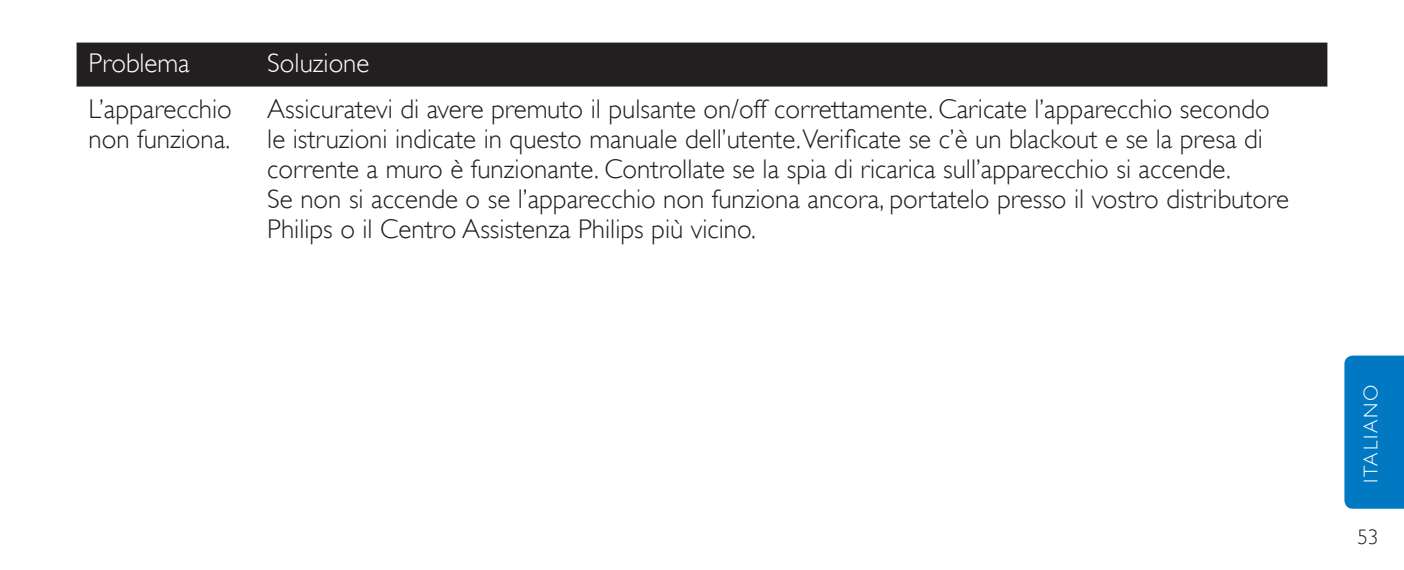
<style>
.page{position:relative;width:1404px;height:570px;background:#fff}
.page>*{position:absolute;margin:0;border:0;box-sizing:border-box;transform-origin:0 0}
.t1{font:27px/30px "Gill Sans Alt One WGL Light";color:#231f20}
.t2{font:27px "Gill Sans Alt One WGL Light";color:#fff}
.t3{font:21px "Gill Sans Alt One WGL Light";color:#231f20}
.t4{font:19.8px "Gill Sans Alt One WGL Light";color:#fff}
</style>
<div class="page">
<div style="left:77px;top:43px;width:1250px;height:44px;background:#231f20"></div>
<div style="left:1344px;top:355px;width:59px;height:154px;background:#0079c2"></div>
<p class="t2" style="left:89px;top:45px;width:103px">Problema</p>
<p class="t2" style="left:267px;top:45px;width:104px">Soluzione</p>
<p class="t1" style="left:89px;top:94px;width:145px">L’apparecchio non funziona.</p>
<p class="t1" style="left:267px;top:94px;width:1023px">Assicuratevi di avere premuto il pulsante on/off correttamente. Caricate l’apparecchio secondo le istruzioni indicate in questo manuale dell’utente.Verificate se c’è un blackout e se la presa di corrente a muro è funzionante. Controllate se la spia di ricarica sull’apparecchio si accende.<br>Se non si accende o se l’apparecchio non funziona ancora, portatelo presso il vostro distributore Philips o il Centro Assistenza Philips più vicino.</p>
<p class="t4" style="left:1357px;top:483px;width:98px;rotate:-90deg">italiano</p>
<p class="t3" style="left:1357px;top:523px;width:22px">53</p>
</div>
